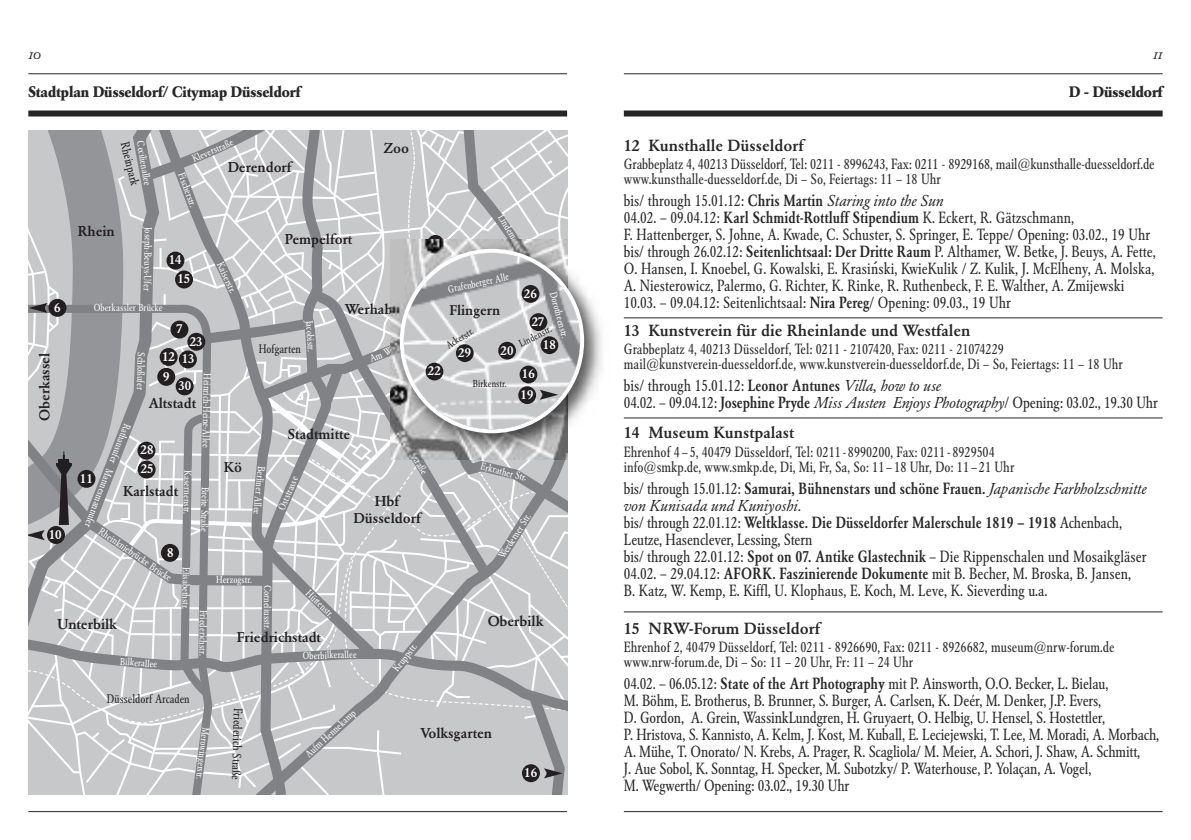
<style>
.page{position:relative;width:1191px;height:840px;background:#fff}
.page>*{position:absolute;margin:0;border:0;box-sizing:border-box;transform-origin:0 0}
.t1{font:condensed 16px/17px "Garamond BE";letter-spacing:-.01em;color:#272627}
.t2{font:500 16px "Garamond BE";color:#272627}
.t3{font:500 condensed 16px "Garamond BE";color:#272627}
.t4{font:italic 15.6px "Garamond BE";color:#272627}
.t5{font:700 15px "Garamond BE";color:#272627}
.t6{font:italic 15px "Garamond BE Swash";color:#272627}
.t7{font:condensed 14.6px/15px "Garamond BE";color:#272627}
.t8{font:500 14.2px/17px "Garamond BE";color:#231f20;text-align:center}
.t9{font:500 14px "Garamond BE";color:#231f20}
.t10{font:500 13px/18.8px "Garamond BE";color:#fff}
.t11{font:500 12.8px/20.6px "Garamond BE";color:#fff}
.t12{font:condensed 12.2px "Garamond BE";color:#231f20}
.t13{font:condensed 10px "Garamond BE";color:#fff}
.t14{font:condensed 10px "Garamond BE";color:#231f20}
.s1{font-weight:500}
.s2{font-style:italic;font-stretch:normal;font-size:15.6px}
.s3{font-family:"Lucida Grande";font-stretch:normal}
.s4{font-weight:400}
.s5{font-weight:400;font-style:italic;font-stretch:normal;font-size:15.6px}
</style>
<div class="page">
<div style="left:624px;top:110px;width:538px;height:6px;background:#272627"></div>
<hr style="left:624px;top:73px;width:538px;height:1px;background:#272627">
<hr style="left:624px;top:810px;width:538px;height:1px;background:#272627">
<div style="left:28px;top:110px;width:539px;height:6px;background:#272627"></div>
<hr style="left:28px;top:73px;width:539px;height:1px;background:#272627">
<hr style="left:28px;top:810px;width:539px;height:1px;background:#272627">
<hr style="left:624px;top:317px;width:538px;height:1px;background:#272627">
<hr style="left:624px;top:417px;width:538px;height:1px;background:#272627">
<hr style="left:624px;top:611px;width:538px;height:1px;background:#272627">
<img style="left:584px;top:292px;width:18px;height:114px">
<svg style="left:28px;top:130px;width:556px;height:665px;background:#bdbebf"></svg>
<p class="t6" style="left:28px;top:48px;width:14px">10</p>
<p class="t5" style="left:28px;top:86px;width:274px">Stadtplan Düsseldorf/ Citymap Düsseldorf</p>
<p class="t13" style="left:144px;top:140px;width:46px;rotate:80deg">Cecilienallee</p>
<p class="t12" style="left:130px;top:141px;width:46px;rotate:76deg">Rheinpark</p>
<p class="t13" style="left:191px;top:155px;width:45px;rotate:-24deg">Kleverstraße</p>
<p class="t8" style="left:228px;top:159px;width:65px">Derendorf</p>
<p class="t13" style="left:185px;top:171px;width:37px;rotate:70deg">Fischerstr.</p>
<p class="t8" style="left:384px;top:141px;width:27px">Zoo</p>
<p class="t8" style="left:78px;top:224px;width:39px">Rhein</p>
<p class="t13" style="left:152px;top:227px;width:66px;rotate:91deg">Joseph B- euys U- fer</p>
<p class="t8" style="left:285px;top:232px;width:69px">Pempelfort</p>
<p class="t10" style="left:177px;top:251px;width:14px;text-indent:-9px">14<br>15</p>
<p class="t13" style="left:223px;top:261px;width:34px;rotate:65deg">Kaiserstr.</p>
<p class="t13" style="left:447px;top:285px;width:64px;rotate:-12deg">Grafenberger Alle</p>
<p class="t14" style="left:445px;top:342px;width:32px;rotate:-32deg">Ackerstr.</p>
<p class="t14" style="left:473px;top:379px;width:35px">Birkenstr.</p>
<p class="t13" style="left:557px;top:291px;width:49px;rotate:75deg">Dorotheenstr.</p>
<p class="t10" style="left:54px;top:298px;width:8px">6</p>
<p class="t8" style="left:345px;top:301px;width:58px">Werhahn</p>
<p class="t13" style="left:94px;top:304px;width:70px">Oberkassler Brücke</p>
<p class="t9" style="left:449px;top:304px;width:52px">Flingern</p>
<p class="t11" style="left:543px;top:311px;width:14px;line-height:23px;text-indent:-11px">27<br>18</p>
<p class="t13" style="left:313px;top:320px;width:33px;rotate:86deg">Jacobistr.</p>
<p class="t10" style="left:176px;top:320px;width:8px">7</p>
<p class="t14" style="left:518px;top:340px;width:36px;rotate:-27deg">Lindenstr.</p>
<p class="t10" style="left:190px;top:332px;width:14px">23</p>
<p class="t12" style="left:259px;top:343px;width:44px">Hofgarten</p>
<p class="t11" style="left:458px;top:343px;width:14px">29</p>
<p class="t11" style="left:500px;top:341px;width:15px">20</p>
<p class="t10" style="left:162px;top:348px;width:14px">12</p>
<p class="t13" style="left:145px;top:352px;width:39px;rotate:91deg">Schloßufer</p>
<p class="t8" style="left:37px;top:420px;width:69px;rotate:-90deg">Oberkassel</p>
<p class="t10" style="left:178px;top:346px;width:18px;line-height:27px">13<br>30</p>
<p class="t11" style="left:428px;top:361px;width:14px">22</p>
<p class="t11" style="left:520px;top:364px;width:16px">16<br>19</p>
<p class="t10" style="left:163px;top:367px;width:8px">9</p>
<p class="t13" style="left:211px;top:373px;width:76px;rotate:91deg">He ni rich H- e ni e A- llee</p>
<p class="t8" style="left:149px;top:396px;width:49px">Altstadt</p>
<p class="t13" style="left:132px;top:425px;width:44px;rotate:111deg">Rathausufer</p>
<p class="t8" style="left:288px;top:427px;width:64px">Stadtmitte</p>
<p class="t10" style="left:140px;top:441px;width:15px">28<br>25</p>
<p class="t8" style="left:224px;top:460px;width:20px">Kö</p>
<p class="t13" style="left:482px;top:462px;width:49px;rotate:14deg">Erkrather Str.</p>
<p class="t13" style="left:265px;top:466px;width:50px;rotate:95deg">Berl ni er Allee</p>
<p class="t13" style="left:114px;top:470px;width:63px;rotate:111deg">Manne ms annufer</p>
<p class="t13" style="left:192px;top:470px;width:45px;rotate:91deg">Kasernenstr.</p>
<p class="t10" style="left:80px;top:469px;width:14px">11</p>
<p class="t13" style="left:277px;top:508px;width:37px;rotate:-67deg">Oststrasse</p>
<p class="t8" style="left:123px;top:483px;width:57px">Karlstadt</p>
<p class="t13" style="left:209px;top:486px;width:47px;rotate:91deg">Breite Straße</p>
<p class="t8" style="left:353px;top:493px;width:69px">Hbf<br>Düsseldorf</p>
<p class="t13" style="left:497px;top:554px;width:52px;rotate:-57deg">Werderner Str.</p>
<p class="t13" style="left:102px;top:526px;width:88px;rotate:35deg">Rheinkniebrücke Brücke</p>
<p class="t10" style="left:49px;top:525px;width:14px">10</p>
<p class="t10" style="left:167px;top:543px;width:8px">8</p>
<p class="t13" style="left:190px;top:566px;width:44px;rotate:91deg">Elisabethstr.</p>
<p class="t13" style="left:216px;top:575px;width:37px">Herzogstr.</p>
<p class="t13" style="left:272px;top:584px;width:46px;rotate:90deg">Corneliusstr.</p>
<p class="t13" style="left:310px;top:588px;width:36px;rotate:44deg">Hüttenstr.</p>
<p class="t13" style="left:208px;top:609px;width:47px;rotate:91deg">Friederichstr.</p>
<p class="t8" style="left:57px;top:617px;width:61px">Unterbilk</p>
<p class="t8" style="left:488px;top:614px;width:57px">Oberbilk</p>
<p class="t8" style="left:237px;top:629px;width:86px">Friedrichstadt</p>
<p class="t13" style="left:391px;top:667px;width:34px;rotate:-52deg">Kruppstr.</p>
<p class="t13" style="left:302px;top:651px;width:56px;rotate:-2deg">Oberbilkerallee</p>
<p class="t13" style="left:120px;top:656px;width:39px;rotate:4deg">Bilkerallee</p>
<p class="t12" style="left:107px;top:693px;width:84px">Düsseldorf Arcaden</p>
<p class="t13" style="left:210px;top:727px;width:54px;rotate:97deg">Merow ni gerstr.</p>
<p class="t12" style="left:243px;top:708px;width:73px;rotate:92deg">Friederich Straße</p>
<p class="t13" style="left:304px;top:752px;width:66px;rotate:-43deg">Aufm Hennekamp</p>
<p class="t8" style="left:420px;top:725px;width:73px">Volksgarten</p>
<p class="t10" style="left:524px;top:763px;width:14px">16</p>
<p class="t6" style="left:1153px;top:48px;width:11px">11</p>
<p class="t5" style="left:1069px;top:86px;width:95px">D - Düsseldorf</p>
<p class="t2" style="left:624px;top:139px;width:181px">12 Kunsthalle Düsseldorf</p>
<p class="t7" style="left:624px;top:157px;width:532px">Grabbeplatz 4, 40213 Düsseldorf, Tel: 0211 - 8996243, Fax: 0211 - 8929168, mail@kunsthalle-duesseldorf.de www.kunsthalle-duesseldorf.de, Di – So, Feiertags: 11 – 18 Uhr</p>
<p class="t1" style="left:624px;top:193px;width:533px">bis/ through 15.01.12: <span class="s1">Chris Martin</span> <span class="s2">Staring into the Sun<br></span>04.02. – 09.04.12: <span class="s1">Karl Schmidt-Rottluff Stipendium</span> K. Eckert, R. Gätzschmann,<br>F. Hattenberger, S. Johne, A. Kwade, C. Schuster, S. Springer, E. Teppe/ Opening: 03.02., 19 Uhr bis/ through 26.02.12: <span class="s1">Seitenlichtsaal: Der Dritte Raum</span> P. Althamer, W. Betke, J. Beuys, A. Fette, O. Hansen, I. Knoebel, G. Kowalski, E. Krasi<span class="s3">´</span>nski, KwieKulik / Z. Kulik, J. McElheny, A. Molska, A. Niesterowicz, Palermo, G. Richter, K. Rinke, R. Ruthenbeck, F. E. Walther, A. Zmijewski 10.03. – 09.04.12: Seitenlichtsaal: <span class="s1">Nira Pereg</span>/ Opening: 09.03., 19 Uhr</p>
<p class="t2" style="left:624px;top:324px;width:348px">13 Kunstverein für die Rheinlande und Westfalen</p>
<p class="t7" style="left:624px;top:342px;width:501px">Grabbeplatz 4, 40213 Düsseldorf, Tel: 0211 - 2107420, Fax: 0211 - 21074229 mail@kunstverein-duesseldorf.de, www.kunstverein-duesseldorf.de, Di – So, Feiertags: 11 – 18 Uhr</p>
<p class="t1" style="left:624px;top:378px;width:536px">bis/ through 15.01.12: <span class="s1">Leonor Antunes</span> <span class="s2">Villa, how to use<br></span>04.02. – 09.04.12: <span class="s1">Josephine Pryde</span> <span class="s2">Miss Austen Enjoys Photography</span>/ Opening: 03.02., 19.30 Uhr</p>
<p class="t2" style="left:624px;top:426px;width:172px">14 Museum Kunstpalast</p>
<p class="t7" style="left:624px;top:445px;width:392px">Ehrenhof 4 – 5, 40479 Düsseldorf, Tel: 0211 - 8990200, Fax: 0211 - 8929504 info@smkp.de, www.smkp.de, Di, Mi, Fr, Sa, So: 11 – 18 Uhr, Do: 11 – 21 Uhr</p>
<p class="t3" style="left:624px;top:481px;width:524px"><span class="s4">bis/ through 15.01.12:</span> Samurai, Bühnenstars und schöne Frauen. <span class="s5">Japanische Farbholzschnitte</span></p>
<p class="t4" style="left:624px;top:499px;width:179px">von Kunisada und Kuniyoshi.</p>
<p class="t1" style="left:624px;top:514px;width:524px">bis/ through 22.01.12: <span class="s1">Weltklasse. Die Düsseldorfer Malerschule 1819 – 1918</span> Achenbach, Leutze, Hasenclever, Lessing, Stern<br>bis/ through 22.01.12: <span class="s1">Spot on 07. Antike Glastechnik</span> – Die Rippenschalen und Mosaikgläser 04.02. – 29.04.12: <span class="s1">AFORK. Faszinierende Dokumente</span> mit B. Becher, M. Broska, B. Jansen,<br>B. Katz, W. Kemp, E. Kiffl, U. Klophaus, E. Koch, M. Leve, K. Sieverding u.a.</p>
<p class="t2" style="left:624px;top:622px;width:198px">15 NRW-Forum Düsseldorf</p>
<p class="t7" style="left:624px;top:640px;width:492px">Ehrenhof 2, 40479 Düsseldorf, Tel: 0211 - 8926690, Fax: 0211 - 8926682, museum@nrw-forum.de www.nrw-forum.de, Di – So: 11 – 20 Uhr, Fr: 11 – 24 Uhr</p>
<p class="t1" style="left:624px;top:676px;width:537px">04.02. – 06.05.12: <span class="s1">State of the Art Photography</span> mit P. Ainsworth, O.O. Becker, L. Bielau,<br>M. Böhm, E. Brotherus, B. Brunner, S. Burger, A. Carlsen, K. Deér, M. Denker, J.P. Evers,<br>D. Gordon, A. Grein, WassinkLundgren, H. Gruyaert, O. Helbig, U. Hensel, S. Hostettler,<br>P. Hristova, S. Kannisto, A. Kelm, J. Kost, M. Kuball, E. Leciejewski, T. Lee, M. Moradi, A. Morbach, A. Mühe, T. Onorato/ N. Krebs, A. Prager, R. Scagliola/ M. Meier, A. Schori, J. Shaw, A. Schmitt,<br>J. Aue Sobol, K. Sonntag, H. Specker, M. Subotzky/ P. Waterhouse, P. Yolaçan, A. Vogel,<br>M. Wegwerth/ Opening: 03.02., 19.30 Uhr</p>
</div>
